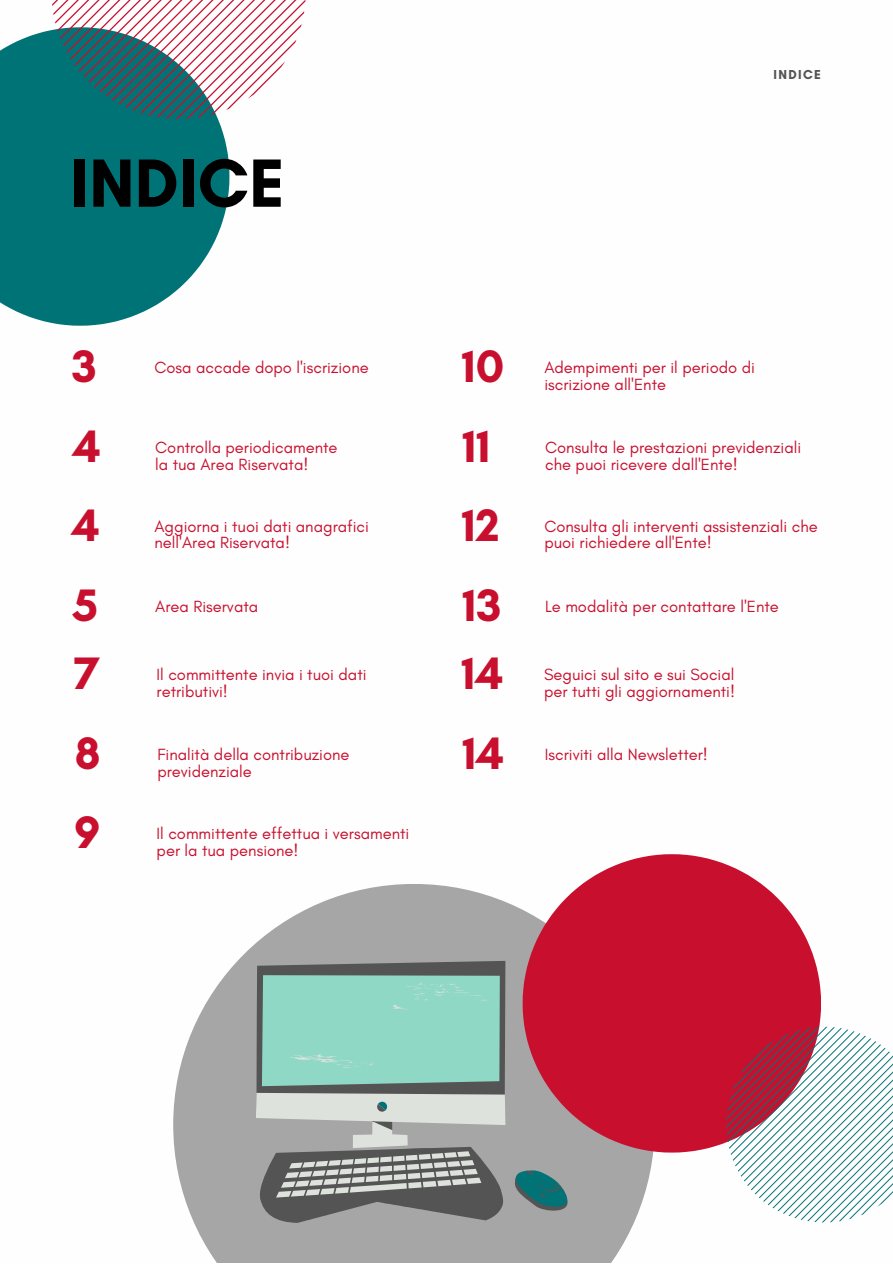
<style>
.page{position:relative;width:893px;height:1264px;background:#fff}
.page>*{position:absolute;margin:0;border:0;box-sizing:border-box;transform-origin:0 0}
.t1{font:700 69.45px "Glacial Indifference";color:#000}
.t2{font:700 46.35px "Glacial Indifference";color:#c8102e}
.t3{font:16.5px/16.8px "Glacial Indifference";color:#c8102e}
.t4{font:700 13.2px "Glacial Indifference";letter-spacing:.1em;color:#545454}
</style>
<div class="page">
<svg style="left:0;top:30px;width:229px;height:296px;fill:#007377"></svg>
<svg style="left:52px;top:0;width:254px;height:119px"></svg>
<svg style="left:173px;top:884px;width:481px;height:378px;fill:#a6a6a6"></svg>
<svg style="left:522px;top:854px;width:299px;height:298px;fill:#c8102e"></svg>
<svg style="left:726px;top:1026px;width:166px;height:196px"></svg>
<svg style="left:256px;top:960px;width:311px;height:262px"></svg>
<svg style="left:256px;top:981px;width:249px;height:120px;fill:#545454"></svg>
<svg style="left:254px;top:1101px;width:320px;height:119px"></svg>
<div style="left:262px;top:975px;width:238px;height:111px;background:#8fd8c6"></div>
<h1 class="t1" style="left:70px;top:141px;width:216px">INDICE</h1>
<p class="t4" style="left:773px;top:66px;width:49px">INDICE</p>
<h2 class="t2" style="left:72px;top:338px;width:26px">3</h2>
<p class="t3" style="left:154px;top:358px;width:216px">Cosa accade dopo l'iscrizione</p>
<h2 class="t2" style="left:73px;top:418px;width:29px">4</h2>
<h2 class="t2" style="left:72px;top:496px;width:29px">4</h2>
<p class="t3" style="left:155px;top:438px;width:184px">Controlla periodicamente</p>
<p class="t3" style="left:155px;top:455px;width:155px">la tua Area Riservata!</p>
<p class="t3" style="left:154px;top:517px;width:216px">Aggiorna i tuoi dati anagrafici</p>
<p class="t3" style="left:154px;top:534px;width:137px">nell'Area Riservata!</p>
<h2 class="t2" style="left:73px;top:577px;width:27px">5</h2>
<p class="t3" style="left:155px;top:597px;width:104px">Area Riservata</p>
<h2 class="t2" style="left:74px;top:645px;width:27px">7</h2>
<h2 class="t2" style="left:75px;top:725px;width:27px">8</h2>
<h2 class="t2" style="left:74px;top:804px;width:28px">9</h2>
<p class="t3" style="left:157px;top:665px;width:211px">Il committente invia i tuoi dati</p>
<p class="t3" style="left:157px;top:682px;width:73px">retributivi!</p>
<p class="t3" style="left:157px;top:746px;width:194px">Finalità della contribuzione</p>
<p class="t3" style="left:157px;top:763px;width:96px">previdenziale</p>
<p class="t3" style="left:157px;top:824px;width:254px">Il committente effettua i versamenti</p>
<p class="t3" style="left:157px;top:841px;width:143px">per la tua pensione!</p>
<h2 class="t2" style="left:462px;top:338px;width:44px">10</h2>
<h2 class="t2" style="left:462px;top:418px;width:29px">11</h2>
<h2 class="t2" style="left:462px;top:496px;width:39px">12</h2>
<h2 class="t2" style="left:462px;top:577px;width:40px">13</h2>
<h2 class="t2" style="left:461px;top:645px;width:43px">14</h2>
<h2 class="t2" style="left:462px;top:725px;width:43px">14</h2>
<p class="t3" style="left:544px;top:358px;width:212px">Adempimenti per il periodo di iscrizione all'Ente</p>
<p class="t3" style="left:545px;top:438px;width:257px">Consulta le prestazioni previdenziali che puoi ricevere dall'Ente!</p>
<p class="t3" style="left:544px;top:517px;width:275px">Consulta gli interventi assistenziali che puoi richiedere all'Ente!</p>
<p class="t3" style="left:545px;top:597px;width:235px">Le modalità per contattare l'Ente</p>
<p class="t3" style="left:544px;top:665px;width:192px">Seguici sul sito e sui Social per tutti gli aggiornamenti!</p>
<p class="t3" style="left:545px;top:746px;width:164px">Iscriviti alla Newsletter!</p>
</div>
